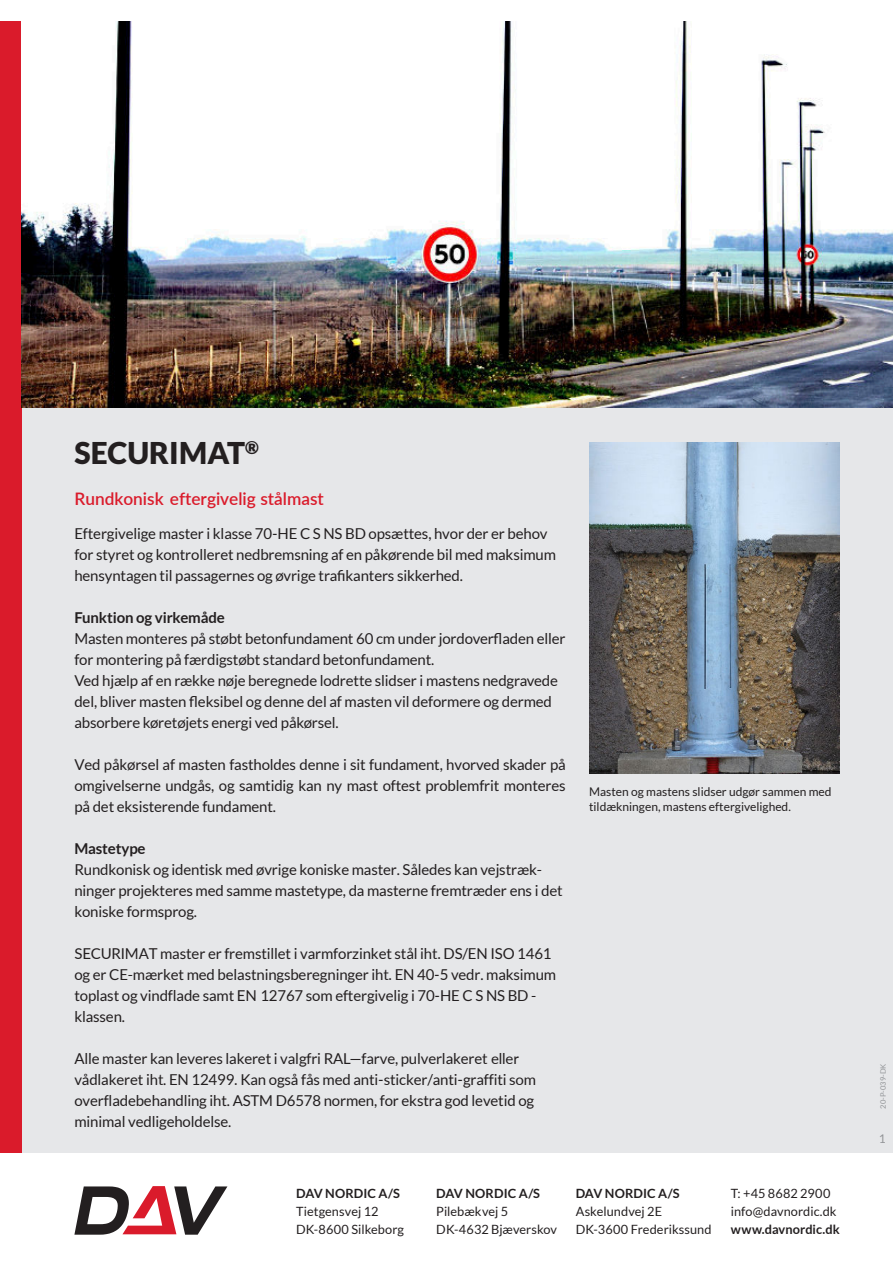
<style>
.page{position:relative;width:893px;height:1263px;background:#fff}
.page>*{position:absolute;margin:0;border:0;box-sizing:border-box;transform-origin:0 0}
.t1{font:900 30px "Lato";color:#231f20}
.t2{font:600 17.25px "Lato";color:#da1b2b}
.t3{font:15px/21px "Lato";letter-spacing:-.01em;color:#231f20}
.t4{font:700 15px "Lato";letter-spacing:-.01em;color:#231f20}
.t5{font:12.75px/18px "Lato";letter-spacing:.005em;color:#231f20}
.t6{font:700 12.75px "Lato";letter-spacing:.005em;color:#231f20}
.t7{font:12px/15px "Lato";color:#231f20}
.t8{font:12px "Lato";color:#939598}
.t9{font:7.5px "Lato";color:#939598}
</style>
<div class="page">
<div style="left:0;top:21px;width:893px;height:1131px;background:#e6e7e9"></div>
<div style="left:0;top:21px;width:21px;height:1131px;background:#da1b2b"></div>
<svg style="left:74px;top:1186px;width:153px;height:49px"></svg>
<img style="left:21px;top:21px;width:872px;height:386px">
<img style="left:589px;top:442px;width:251px;height:332px">
<h1 class="t1" style="left:74px;top:436px;width:186px">SECURIMAT<sup>®</sup></h1>
<p class="t2" style="left:74px;top:486px;width:251px">Rundkonisk eftergivelig stålmast</p>
<p class="t3" style="left:74px;top:524px;width:483px">Eftergivelige master i klasse 70-HE C S NS BD opsættes, hvor der er behov for styret og kontrolleret nedbremsning af en påkørende bil med maksimum hensyntagen til passagernes og øvrige trafikanters sikkerhed.</p>
<p class="t4" style="left:74px;top:611px;width:152px">Funktion og virkemåde</p>
<p class="t3" style="left:74px;top:628px;width:493px">Masten monteres på støbt betonfundament 60 cm under jordoverfladen eller for montering på færdigstøbt standard betonfundament.<br>Ved hjælp af en række nøje beregnede lodrette slidser i mastens nedgravede del, bliver masten fleksibel og denne del af masten vil deformere og dermed absorbere køretøjets energi ved påkørsel.</p>
<p class="t3" style="left:74px;top:755px;width:493px;text-align:justify">Ved påkørsel af masten fastholdes denne i sit fundament, hvorved skader på omgivelserne undgås, og samtidig kan ny mast oftest problemfrit monteres på det eksisterende fundament.</p>
<p class="t4" style="left:74px;top:842px;width:73px">Mastetype</p>
<p class="t3" style="left:74px;top:859px;width:490px">Rundkonisk og identisk med øvrige koniske master. Således kan vejstræk&shy;ninger projekteres med samme mastetype, da masterne fremtræder ens i det koniske formsprog.</p>
<p class="t3" style="left:74px;top:942px;width:483px">SECURIMAT master er fremstillet i varmforzinket stål iht. DS/EN ISO 1461 og er CE-mærket med belastningsberegninger iht. EN 40-5 vedr. maksimum toplast og vindflade samt EN 12767 som eftergivelig i 70-HE C S NS BD - klassen.</p>
<p class="t3" style="left:74px;top:1049px;width:463px">Alle master kan leveres lakeret i valgfri RAL—farve, pulverlakeret eller vådlakeret iht. EN 12499. Kan også fås med anti-sticker/anti-graffiti som overfladebehandling iht. ASTM D6578 normen, for ekstra god levetid og minimal vedligeholdelse.</p>
<p class="t7" style="left:589px;top:785px;width:244px">Masten og mastens slidser udgør sammen med tildækningen, mastens eftergivelighed.</p>
<p class="t6" style="left:296px;top:1186px;width:105px">DAV NORDIC A/S</p>
<p class="t5" style="left:296px;top:1203px;width:110px">Tietgensvej 12<br>DK-8600 Silkeborg</p>
<p class="t6" style="left:436px;top:1186px;width:105px">DAV NORDIC A/S</p>
<p class="t5" style="left:436px;top:1203px;width:122px">Pilebækvej 5<br>DK-4632 Bjæverskov</p>
<p class="t6" style="left:576px;top:1186px;width:105px">DAV NORDIC A/S</p>
<p class="t5" style="left:576px;top:1203px;width:137px">Askelundvej 2E<br>DK-3600 Frederikssund</p>
<p class="t5" style="left:731px;top:1185px;width:107px">T: +45 8682 2900 info@davnordic.dk</p>
<p class="t6" style="left:731px;top:1222px;width:110px">www.davnordic.dk</p>
<p class="t9" style="left:880px;top:1108px;width:46px;rotate:-90deg">20-P-039-DK</p>
<p class="t8" style="left:879px;top:1134px;width:8px">1</p>
</div>
